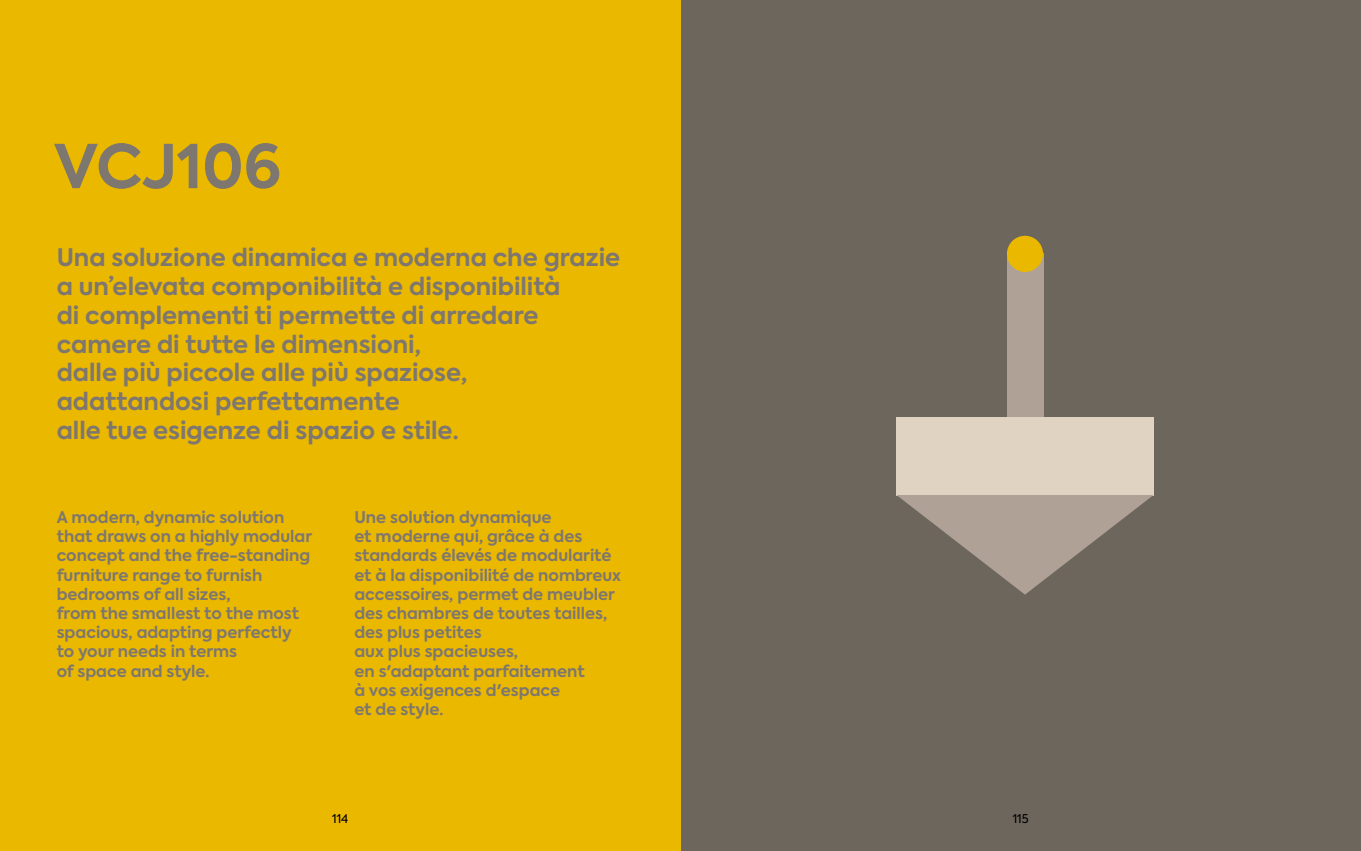
<style>
.page{position:relative;width:1361px;height:851px;background:#fff}
.page>*{position:absolute;margin:0;border:0;box-sizing:border-box;transform-origin:0 0}
.t1{font:700 60px "Axiforma";color:#7e776f}
.t2{font:700 24px/28.8px "Axiforma";color:#7e776f}
.t3{font:700 16px/19.2px "Axiforma";color:#7e776f}
.t4{font:12px "Axiforma";color:#000}
</style>
<div class="page">
<div style="left:680px;top:0;width:681px;height:850px;background:#6d665d"></div>
<div style="left:896px;top:417px;width:257px;height:78px;background:#e1d3c2"></div>
<div style="left:1007px;top:254px;width:36px;height:163px;background:#afa195"></div>
<svg style="left:896px;top:495px;width:257px;height:99px"></svg>
<div style="left:1007px;top:236px;width:36px;height:36px;background:#ebb800;border-radius:50%"></div>
<div style="left:0;top:0;width:680px;height:850px;background:#ebb800"></div>
<h1 class="t1" style="left:54px;top:125px;width:229px">VCJ106</h1>
<p class="t2" style="left:57px;top:243px;width:565px">Una soluzione dinamica e moderna che grazie a un’elevata componibilità e disponibilità<br>di complementi ti permette di arredare camere di tutte le dimensioni,<br>dalle più piccole alle più spaziose, adattandosi perfettamente<br>alle tue esigenze di spazio e stile.</p>
<p class="t3" style="left:57px;top:507px;width:257px">A modern, dynamic solution that draws on a highly modular concept and the free-standing furniture range to furnish bedrooms of all sizes,<br>from the smallest to the most spacious, adapting perfectly to your needs in terms<br>of space and style.</p>
<p class="t3" style="left:354px;top:507px;width:268px">Une solution dynamique<br>et moderne qui, grâce à des standards élevés de modularité et à la disponibilité de nombreux accessoires, permet de meubler des chambres de toutes tailles, des plus petites<br>aux plus spacieuses,<br>en s'adaptant parfaitement<br>à vos exigences d'espace<br>et de style.</p>
<p class="t4" style="left:332px;top:810px;width:18px">114</p>
<p class="t4" style="left:1012px;top:810px;width:18px">115</p>
</div>
